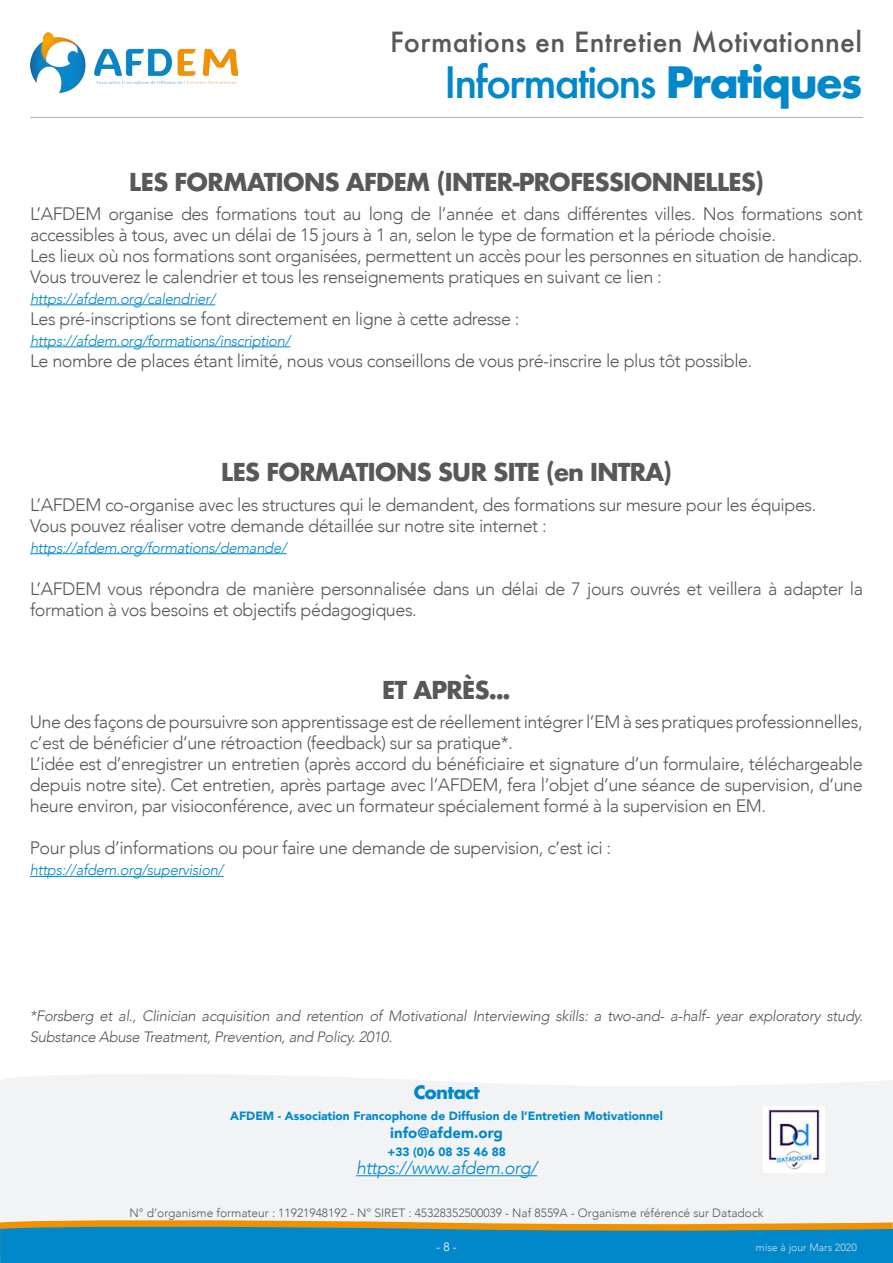
<style>
.page{position:relative;width:893px;height:1263px;background:#fff}
.page>*{position:absolute;margin:0;border:0;box-sizing:border-box;transform-origin:0 0}
.t1{font:500 42px "Futura";letter-spacing:-.05em;color:#0088cb}
.t2{font:500 27px "Futura";letter-spacing:.01em;color:#57585a}
.t3{font:700 24px "Futura";letter-spacing:-.05em;color:#57585a}
.t4{font:300 18px/21px "Avenir";letter-spacing:-.025em;color:#57585a}
.t5{font:italic 300 18px "Avenir";letter-spacing:-.025em;color:#0088cb}
.t6{font:700 18px "Futura";letter-spacing:-.05em;color:#0088cb}
.t7{font:italic 300 15px/21px "Avenir";letter-spacing:-.025em;color:#57585a}
.t8{font:italic 300 15px "Avenir";letter-spacing:-.025em;color:#0088cb}
.t9{font:900 15px "Avenir";color:#0088cb}
.t10{font:300 12px "Avenir";color:#57585a}
.t11{font:900 12px "Avenir";color:#0088cb}
.t12{font:300 12px "Avenir";color:#fff}
.t13{font:300 10.5px "Avenir";color:#dcdddf}
.s1{font-weight:700}
</style>
<div class="page">
<div style="left:0;top:1074px;width:893px;height:145px;background:#f2f3f4"></div>
<svg style="left:0;top:1219px;width:893px;height:44px;background:#3591b0"></svg>
<hr style="left:356px;top:1175px;width:181px;height:1px;background:#0088cb">
<img style="left:30px;top:33px;width:208px;height:60px">
<hr style="left:30px;top:304px;width:185px;height:1px;background:#0088cb">
<hr style="left:30px;top:346px;width:260px;height:1px;background:#0088cb">
<hr style="left:30px;top:553px;width:257px;height:1px;background:#0088cb">
<hr style="left:30px;top:876px;width:193px;height:1px;background:#0088cb">
<hr style="left:30px;top:117px;width:833px;height:1px;background:#939598">
<img style="left:763px;top:1106px;width:61px;height:66px">
<p class="t2" style="left:390px;top:24px;width:473px">Formations en Entretien Motivationnel</p>
<p class="t1" style="left:444px;top:53px;width:420px">Informations <span class="s1">Pratiques</span></p>
<p class="t3" style="left:129px;top:164px;width:637px">LES FORMATIONS AFDEM (INTER-PROFESSIONNELLES)</p>
<p class="t4" style="left:30px;top:203px;width:834px">L’AFDEM organise des formations tout au long de l’année et dans différentes villes. Nos formations sont accessibles à tous, avec un délai de 15 jours à 1 an, selon le type de formation et la période choisie.</p>
<p class="t4" style="left:30px;top:245px;width:834px">Les lieux où nos formations sont organisées, permettent un accès pour les personnes en situation de handicap.</p>
<p class="t4" style="left:30px;top:266px;width:633px">Vous trouverez le calendrier et tous les renseignements pratiques en suivant ce lien :</p>
<p class="t8" style="left:30px;top:290px;width:187px">https://afdem.org/calendrier/</p>
<p class="t4" style="left:30px;top:308px;width:491px">Les pré-inscriptions se font directement en ligne à cette adresse :</p>
<p class="t8" style="left:30px;top:332px;width:262px">https://afdem.org/formations/inscription/</p>
<p class="t4" style="left:30px;top:350px;width:724px">Le nombre de places étant limité, nous vous conseillons de vous pré-inscrire le plus tôt possible.</p>
<p class="t3" style="left:221px;top:455px;width:453px">LES FORMATIONS SUR SITE (en INTRA)</p>
<p class="t4" style="left:30px;top:494px;width:788px">L’AFDEM co-organise avec les structures qui le demandent, des formations sur mesure pour les équipes.</p>
<p class="t4" style="left:30px;top:515px;width:518px">Vous pouvez réaliser votre demande détaillée sur notre site internet :</p>
<p class="t8" style="left:30px;top:539px;width:258px">https://afdem.org/formations/demande/</p>
<p class="t4" style="left:30px;top:578px;width:834px">L’AFDEM vous répondra de manière personnalisée dans un délai de 7 jours ouvrés et veillera à adapter la formation à vos besoins et objectifs pédagogiques.</p>
<p class="t3" style="left:382px;top:673px;width:130px">ET APRÈS...</p>
<p class="t4" style="left:30px;top:712px;width:834px">Une des façons de poursuivre son apprentissage est de réellement intégrer l’EM à ses pratiques professionnelles, c’est de bénéficier d’une rétroaction (feedback) sur sa pratique*.</p>
<p class="t4" style="left:30px;top:754px;width:835px;text-align:justify">L’idée est d’enregistrer un entretien (après accord du bénéficiaire et signature d’un formulaire, téléchargeable depuis notre site). Cet entretien, après partage avec l’AFDEM, fera l’objet d’une séance de supervision, d’une heure environ, par visioconférence, avec un formateur spécialement formé à la supervision en EM.</p>
<p class="t4" style="left:30px;top:838px;width:583px">Pour plus d’informations ou pour faire une demande de supervision, c’est ici :</p>
<p class="t8" style="left:30px;top:861px;width:195px">https://afdem.org/supervision/</p>
<p class="t7" style="left:30px;top:1005px;width:835px">*Forsberg et al., Clinician acquisition and retention of Motivational Interviewing skills: a two-and- a-half- year exploratory study.<br>Substance Abuse Treatment, Prevention, and Policy. 2010.</p>
<p class="t6" style="left:413px;top:1079px;width:68px">Contact</p>
<p class="t11" style="left:230px;top:1106px;width:434px">AFDEM - Association Francophone de Diffusion de l’Entretien Motivationnel</p>
<p class="t9" style="left:390px;top:1120px;width:114px">info@afdem.org</p>
<p class="t11" style="left:387px;top:1142px;width:120px">+33 (0)6 08 35 46 88</p>
<p class="t5" style="left:356px;top:1157px;width:182px">https://www.afdem.org/</p>
<p class="t10" style="left:130px;top:1206px;width:635px">N° d’organisme formateur : 11921948192 - N° SIRET : 45328352500039 - Naf 8559A - Organisme référencé sur Datadock</p>
<p class="t12" style="left:436px;top:1239px;width:22px">- 8 -</p>
<p class="t13" style="left:756px;top:1241px;width:102px">mise à jour Mars 2020</p>
</div>
